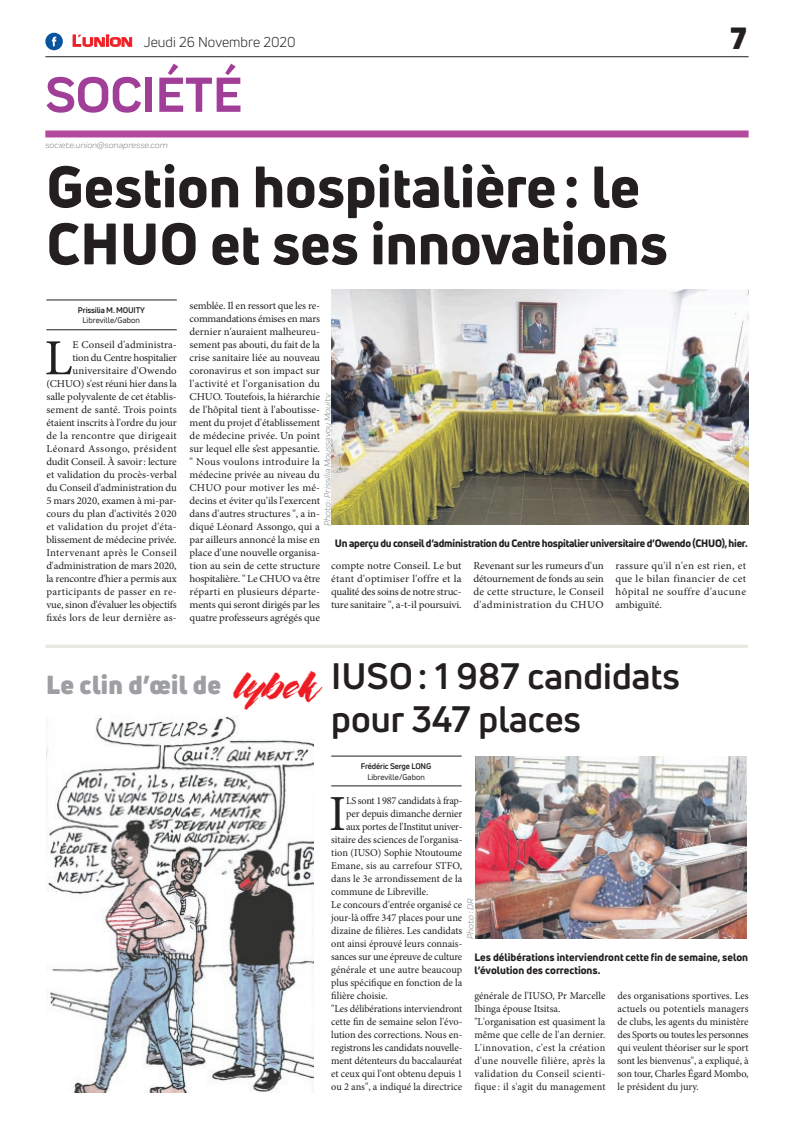
<style>
.page{position:relative;width:794px;height:1129px;background:#fff}
.page>*{position:absolute;margin:0;border:0;box-sizing:border-box;transform-origin:0 0}
.t1{font:800 57px/57px "Uni Neue";color:#231f20}
.t2{font:700 51px "Praktika";color:#a13e97}
.t3{font:50.5px "Minion Pro";color:#231f20}
.t4{font:700 36px/43.2px "Uni Neue";color:#231f20}
.t5{font:900 30px "Uni Neue";color:#231f20}
.t6{font:900 25.6px "Uni Neue";letter-spacing:.01em;color:#9e9fa3}
.t7{font:14px "Uni Neue";color:#231f20}
.t8{font:10.5px/13px "Minion Pro";letter-spacing:-.005em;color:#231f20;text-align:justify}
.t9{font:10.5px/13px "Minion Pro";letter-spacing:-.005em;color:#231f20;text-align:justify;scale:1.05 1}
.t10{font:800 10.5px "Uni Neue";letter-spacing:-.02em;color:#231f20}
.t11{font:800 10.5px/12.6px "Uni Neue";color:#231f20}
.t12{font:10.5px "Minion Pro";letter-spacing:-.025em;color:#231f20}
.t13{font:10.5px "Minion Pro";letter-spacing:.015em;color:#231f20}
.t14{font:italic 9px "Praktika";color:#818386}
.t15{font:700 8px "Uni Neue";letter-spacing:-.02em;color:#231f20}
.t16{font:8px "Uni Neue";color:#231f20}
.s1{font-family:"Eurostile";font-weight:600;font-size:15px;color:#ee1d23}
.s2{font-family:"Eurostile";font-weight:600;font-size:11.4px;color:#ee1d23}
.s3{font-family:"The Flower City";font-weight:400;font-size:40.3px;color:#ee1d23}
</style>
<div class="page">
<hr style="left:45px;top:56px;width:703px;height:1px;background:#231f20">
<div style="left:45px;top:130px;width:703px;height:7px;background:#b44a9c"></div>
<svg style="left:72px;top:34px;width:60px;height:13px"></svg>
<div style="left:45px;top:33px;width:18px;height:17px;background:#08549e;border-radius:50%"></div>
<svg style="left:52px;top:37px;width:4px;height:9px"></svg>
<hr style="left:45px;top:644px;width:703px;height:3px;background:#e7e8e2">
<img style="left:46px;top:716px;width:267px;height:375px">
<hr style="left:46px;top:329px;width:131px;height:1px;background:#231f20">
<hr style="left:46px;top:300px;width:131px;height:1px;background:#231f20">
<hr style="left:331px;top:785px;width:130px;height:1px;background:#231f20">
<hr style="left:331px;top:755px;width:130px;height:1px;background:#231f20">
<img style="left:475px;top:756px;width:271px;height:182px">
<img style="left:331px;top:289px;width:417px;height:235px">
<h3 class="t7" style="left:72px;top:33px;width:225px"><span class="s1">L</span><span class="s2">UNION</span> Jeudi 26 Novembre 2020</h3>
<h2 class="t2" style="left:45px;top:54px;width:198px">SOCIÉTÉ</h2>
<p class="t14" style="left:45px;top:139px;width:124px">societe.union@sonapresse.com</p>
<h1 class="t1" style="left:46px;top:157px;width:623px">Gestion hospitalière: le<br>CHUO et ses innovations</h1>
<h3 class="t5" style="left:730px;top:17px;width:18px">7</h3>
<p class="t15" style="left:78px;top:305px;width:68px">Prissilia M. MOUITY</p>
<p class="t16" style="left:83px;top:315px;width:59px">Libreville/Gabon</p>
<p class="t8" style="left:46px;top:338px;width:132px;text-align:right">E Conseil d'administra-<br>tion du Centre hospitalier universitaire d'Owendo (CHUO) s'est réuni hier dans la salle polyvalente de cet établis&shy;sement de santé. Trois points étaient inscrits à l'ordre du jour de la rencontre que dirigeait<br>Léonard Assongo, président dudit Conseil. À savoir: lecture et validation du procès-verbal du Conseil d'administration du<br>5 mars 2020, examen à mi-par&shy;cours du plan d'activités 2 020 et validation du projet d'éta&shy;blissement de médecine privée.<br>Intervenant après le Conseil d'administration de mars 2020, la rencontre d'hier a permis aux participants de passer en re&shy;vue, sinon d'évaluer les objectifs fixés lors de leur dernière as-</p>
<h3 class="t3" style="left:44px;top:324px;width:29px">L</h3>
<p class="t8" style="left:190px;top:299px;width:132px">semblée. Il en ressort que les re&shy;commandations émises en mars dernier n'auraient malheureu&shy;sement pas abouti, du fait de la crise sanitaire liée au nouveau coronavirus et son impact sur l'activité et l'organisation du CHUO. Toutefois, la hiérarchie de l'hôpital tient à l'aboutisse&shy;ment du projet d'établissement de médecine privée. Un point sur lequel elle s’est appesantie. " Nous voulons introduire la médecine privée au niveau du CHUO pour motiver les mé&shy;decins et éviter qu'ils l'exercent dans d'autres structures ", a in&shy;diqué Léonard Assongo, qui a par ailleurs annoncé la mise en place d'une nouvelle organisa&shy;tion au sein de cette structure hospitalière. " Le CHUO va être réparti en plusieurs départe&shy;ments qui seront dirigés par les quatre professeurs agrégés que</p>
<p class="t14" style="left:321px;top:526px;width:134px;rotate:-90deg">Photo : Prissilia Moussavou Mouity</p>
<p class="t10" style="left:335px;top:536px;width:414px">Un aperçu du conseil d’administration du Centre hospitalier universitaire d’Owendo (CHUO), hier.</p>
<p class="t9" style="left:331px;top:559px;width:126px">compte notre Conseil. Le but étant d'optimiser l'offre et la qualité des soins de notre struc&shy;ture sanitaire ", a-t-il poursuivi.</p>
<p class="t9" style="left:473px;top:559px;width:126px">Revenant sur les rumeurs d'un détournement de fonds au sein de cette structure, le Conseil d'administration du CHUO</p>
<p class="t9" style="left:615px;top:559px;width:126px">rassure qu'il n'en est rien, et que le bilan financier de cet hôpital ne souffre d'aucune ambiguïté.</p>
<h3 class="t6" style="left:46px;top:667px;width:271px">Le clin d’œil de <span class="s3">lybek</span></h3>
<h3 class="t4" style="left:331px;top:653px;width:350px">IUSO: 1 987 candidats pour 347 places</h3>
<p class="t15" style="left:361px;top:761px;width:72px">Frédéric Serge LONG</p>
<p class="t16" style="left:367px;top:771px;width:59px">Libreville/Gabon</p>
<h3 class="t3" style="left:329px;top:779px;width:18px">I</h3>
<p class="t12" style="left:346px;top:793px;width:118px">LS sont 1987 candidats à frap-</p>
<p class="t8" style="left:346px;top:806px;width:118px">per depuis dimanche dernier</p>
<p class="t12" style="left:346px;top:819px;width:118px">aux portes de l'Institut univer-</p>
<p class="t8" style="left:331px;top:832px;width:133px">sitaire des sciences de l'organisa-</p>
<p class="t8" style="left:331px;top:845px;width:133px">tion (IUSO) Sophie Ntoutoume</p>
<p class="t13" style="left:331px;top:858px;width:133px">Emane, sis au carrefour STFO,</p>
<p class="t8" style="left:331px;top:871px;width:133px">dans le 3e arrondissement de la</p>
<p class="t8" style="left:331px;top:884px;width:99px">commune de Libreville.</p>
<p class="t8" style="left:331px;top:897px;width:133px">Le concours d'entrée organisé ce</p>
<p class="t8" style="left:331px;top:910px;width:133px">jour-là offre 347 places pour une</p>
<p class="t8" style="left:331px;top:923px;width:133px">dizaine de filières. Les candidats</p>
<p class="t8" style="left:331px;top:936px;width:133px">ont ainsi éprouvé leurs connais-</p>
<p class="t8" style="left:331px;top:949px;width:133px">sances sur une épreuve de culture</p>
<p class="t8" style="left:331px;top:962px;width:133px">générale et une autre beaucoup</p>
<p class="t8" style="left:331px;top:975px;width:133px">plus spécifique en fonction de la</p>
<p class="t8" style="left:331px;top:988px;width:58px">filière choisie.</p>
<p class="t8" style="left:331px;top:1001px;width:133px">"Les délibérations interviendront</p>
<p class="t8" style="left:331px;top:1014px;width:133px">cette fin de semaine selon l'évo-</p>
<p class="t8" style="left:331px;top:1027px;width:133px">lution des corrections. Nous en-</p>
<p class="t8" style="left:331px;top:1040px;width:133px">registrons les candidats nouvelle-</p>
<p class="t8" style="left:331px;top:1053px;width:133px">ment détenteurs du baccalauréat</p>
<p class="t8" style="left:331px;top:1066px;width:133px">et ceux qui l'ont obtenu depuis 1</p>
<p class="t8" style="left:331px;top:1079px;width:133px">ou 2 ans", a indiqué la directrice</p>
<p class="t14" style="left:464px;top:938px;width:41px;rotate:-90deg">Photo : DR</p>
<p class="t11" style="left:474px;top:950px;width:275px">Les délibérations interviendront cette fin de semaine, selon l’évolution des corrections.</p>
<p class="t8" style="left:474px;top:988px;width:133px;text-align:left">générale de l'IUSO, Pr Marcelle<br>Ibinga épouse Itsitsa. "L'organisation est quasiment la même que celle de l'an dernier.<br>L'innovation, c'est la création d'une nouvelle filière, après la validation du Conseil scienti&shy;fique : il s'agit du management</p>
<p class="t8" style="left:617px;top:988px;width:133px">des organisations sportives. Les actuels ou potentiels managers de clubs, les agents du ministère des Sports ou toutes les personnes qui veulent théoriser sur le sport sont les bienvenus", a expliqué, à son tour, Charles Égard Mombo, le président du jury.</p>
</div>
